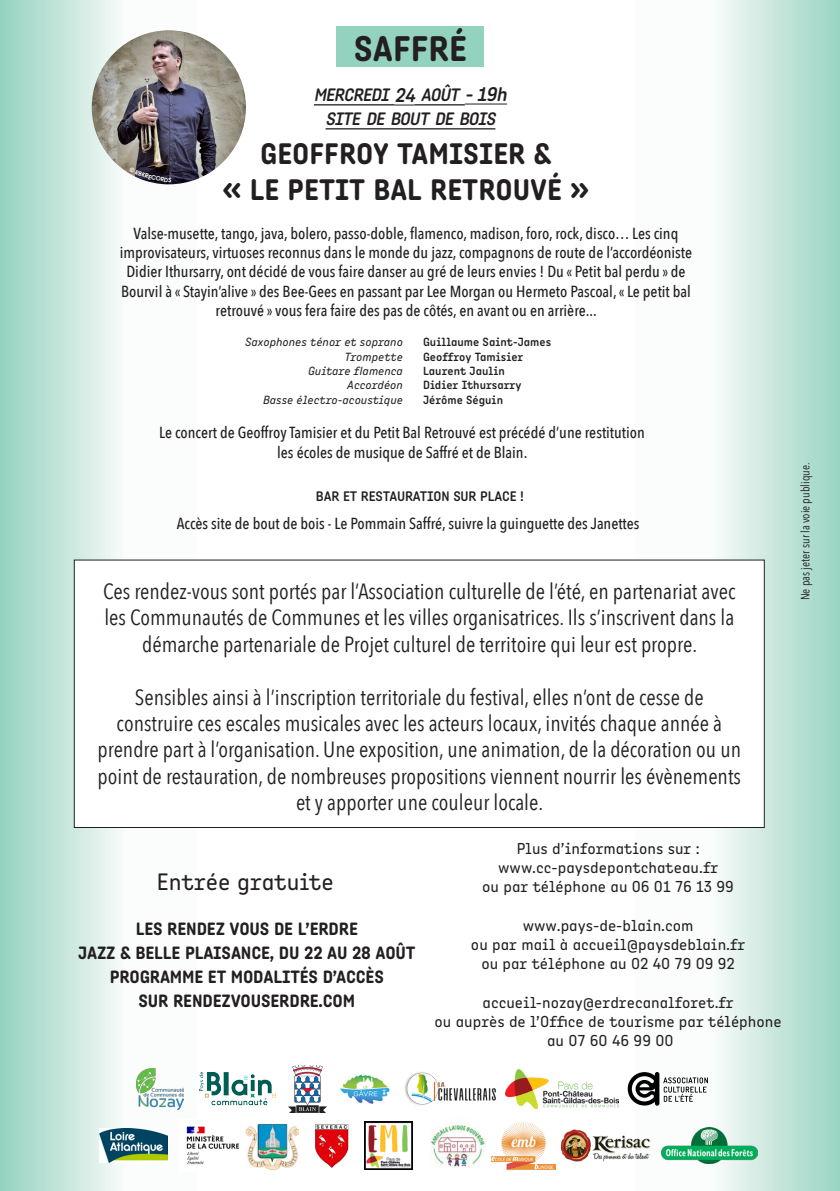
<style>
.page{position:relative;width:840px;height:1191px;background:#fff}
.page>*{position:absolute;margin:0;border:0;box-sizing:border-box;transform-origin:0 0}
.t1{font:700 36px "Angus";color:#231f20}
.t2{font:700 30px "Angus";color:#231f20}
.t3{font:24px "Angus";color:#231f20}
.t4{font:22px/26.4px "Avenir Next Condensed";color:#231f20;text-align:center}
.t5{font:italic 500 18.2px "Angus";color:#231f20}
.t6{font:700 18px "Angus";letter-spacing:-.01em;color:#231f20}
.t7{font:500 16px/19.2px "Avenir Next Condensed";color:#231f20;text-align:center}
.Lieu{font:16px "Angus";color:#231f20}
.t8{font:500 14px "Angus";letter-spacing:-.01em;color:#231f20}
.t9{font:italic 12px "Angus";color:#231f20}
.t10{font:500 12px "Angus";color:#231f20}
.t11{font:12px "Avenir Next Condensed";color:#231f20}
.s1{font-size:20px}
</style>
<div class="page">
<svg style="left:0;top:0;width:189px;height:1191px"></svg>
<svg style="left:640px;top:0;width:199px;height:1191px"></svg>
<div style="left:336px;top:26px;width:147px;height:41px;background:#93d2bf"></div>
<hr style="left:314px;top:104px;width:80px;height:1px;background:#231f20">
<svg style="left:394px;top:104px;width:20px;height:1px"></svg>
<hr style="left:414px;top:104px;width:50px;height:1px;background:#231f20">
<hr style="left:464px;top:103px;width:42px;height:1px;background:#231f20">
<hr style="left:325px;top:128px;width:170px;height:1px;background:#231f20">
<img style="left:92px;top:30px;width:154px;height:154px;border-radius:77px">
<img style="left:137px;top:1068px;width:46px;height:41px">
<img style="left:404px;top:1072px;width:93px;height:33px">
<img style="left:505px;top:1069px;width:113px;height:39px">
<img style="left:200px;top:1072px;width:76px;height:34px">
<img style="left:288px;top:1065px;width:38px;height:47px">
<img style="left:340px;top:1074px;width:50px;height:30px">
<img style="left:491px;top:1121px;width:64px;height:48px">
<img style="left:430px;top:1123px;width:55px;height:45px">
<img style="left:90px;top:48px;width:179px;height:136px;border-radius:50%">
<img style="left:561px;top:1127px;width:90px;height:35px">
<img style="left:178px;top:1119px;width:62px;height:52px">
<img style="left:99px;top:1128px;width:68px;height:34px">
<img style="left:245px;top:1124px;width:53px;height:46px">
<img style="left:315px;top:1124px;width:34px;height:44px">
<img style="left:364px;top:1121px;width:48px;height:48px">
<svg style="left:627px;top:1072px;width:80px;height:33px"></svg>
<div style="left:74px;top:560px;width:689px;height:267px;background:#fff"></div>
<div style="left:74px;top:559px;width:690px;height:269px;border:1px solid #231f20"></div>
<img style="left:661px;top:1127px;width:96px;height:36px">
<svg style="left:129px;top:167px;width:42px;height:16px"></svg>
<p class="t1" style="left:353px;top:26px;width:115px">SAFFRÉ</p>
<p class="t5" style="left:314px;top:84px;width:199px">MERCREDI <span class="s1">24</span> AOÛT <span class="s1">-19h</span></p>
<p class="t5" style="left:325px;top:108px;width:175px">SITE DE BOUT DE BOIS</p>
<p class="t2" style="left:260px;top:135px;width:293px">GEOFFROY TAMISIER &amp;</p>
<p class="t2" style="left:222px;top:171px;width:369px">« LE PETIT BAL RETROUVÉ »</p>
<p class="t7" style="left:120px;top:224px;width:573px">Valse-musette, tango, java, bolero, passo-doble, flamenco, madison, foro, rock, disco… Les cinq improvisateurs, virtuoses reconnus dans le monde du jazz, compagnons de route de l’accordéoniste Didier Ithursarry, ont décidé de vous faire danser au gré de leurs envies ! Du « Petit bal perdu » de Bourvil à « Stayin’alive » des Bee-Gees en passant par Lee Morgan ou Hermeto Pascoal, « Le petit bal retrouvé » vous fera faire des pas de côtés, en avant ou en arrière...</p>
<p class="t9" style="left:245px;top:334px;width:159px">Saxophones ténor et soprano</p>
<p class="t10" style="left:423px;top:334px;width:129px">Guillaume Saint-James</p>
<p class="t9" style="left:344px;top:349px;width:60px">Trompette</p>
<p class="t10" style="left:423px;top:349px;width:102px">Geoffroy Tamisier</p>
<p class="t9" style="left:308px;top:363px;width:96px">Guitare flamenca</p>
<p class="t10" style="left:423px;top:363px;width:83px">Laurent Jaulin</p>
<p class="t9" style="left:347px;top:378px;width:57px">Accordéon</p>
<p class="t10" style="left:423px;top:378px;width:100px">Didier Ithursarry</p>
<p class="t9" style="left:263px;top:392px;width:141px">Basse électro-acoustique</p>
<p class="t10" style="left:423px;top:392px;width:81px">Jérôme Séguin</p>
<p class="t7" style="left:159px;top:423px;width:487px">Le concert de Geoffroy Tamisier et du Petit Bal Retrouvé est précédé d’une restitution les écoles de musique de Saffré et de Blain.</p>
<p class="t8" style="left:316px;top:488px;width:209px">BAR ET RESTAURATION SUR PLACE !</p>
<p class="t7" style="left:177px;top:513px;width:464px">Accès site de bout de bois - Le Pommain Saffré, suivre la guinguette des Janettes</p>
<p class="t4" style="left:103px;top:577px;width:633px">Ces rendez-vous sont portés par l’Association culturelle de l’été, en partenariat avec les Communautés de Communes et les villes organisatrices. Ils s’inscrivent dans la démarche partenariale de Projet culturel de territoire qui leur est propre.</p>
<p class="t4" style="left:97px;top:682px;width:644px">Sensibles ainsi à l’inscription territoriale du festival, elles n’ont de cesse de construire ces escales musicales avec les acteurs locaux, invités chaque année à prendre part à l’organisation. Une exposition, une animation, de la décoration ou un point de restauration, de nombreuses propositions viennent nourrir les évènements et y apporter une couleur locale.</p>
<p class="t3" style="left:157px;top:866px;width:178px">Entrée gratuite</p>
<p class="t6" style="left:136px;top:917px;width:224px">LES RENDEZ VOUS DE L’ERDRE</p>
<p class="t6" style="left:78px;top:941px;width:338px">JAZZ &amp; BELLE PLAISANCE, DU 22 AU 28 AOÛT</p>
<p class="t6" style="left:110px;top:965px;width:275px">PROGRAMME ET MODALITÉS D’ACCÈS</p>
<p class="t6" style="left:138px;top:989px;width:218px">SUR RENDEZVOUSERDRE.COM</p>
<p class="Lieu" style="left:516px;top:838px;width:184px">Plus d’informations sur :</p>
<p class="Lieu" style="left:498px;top:857px;width:221px">www.cc-paysdepontchateau.fr</p>
<p class="Lieu" style="left:482px;top:877px;width:253px">ou par téléphone au 06 01 76 13 99</p>
<p class="Lieu" style="left:522px;top:915px;width:172px">www.pays-de-blain.com</p>
<p class="Lieu" style="left:470px;top:934px;width:276px">ou par mail à accueil@paysdeblain.fr</p>
<p class="Lieu" style="left:481px;top:953px;width:255px">ou par téléphone au 02 40 79 09 92</p>
<p class="Lieu" style="left:482px;top:992px;width:252px">accueil-nozay@erdrecanalforet.fr</p>
<p class="Lieu" style="left:434px;top:1011px;width:348px">ou auprès de l’Office de tourisme par téléphone</p>
<p class="Lieu" style="left:547px;top:1030px;width:128px">au 07 60 46 99 00</p>
<p class="t11" style="left:794px;top:600px;width:139px;rotate:-90deg">Ne pas jeter sur la voie publique.</p>
</div>
